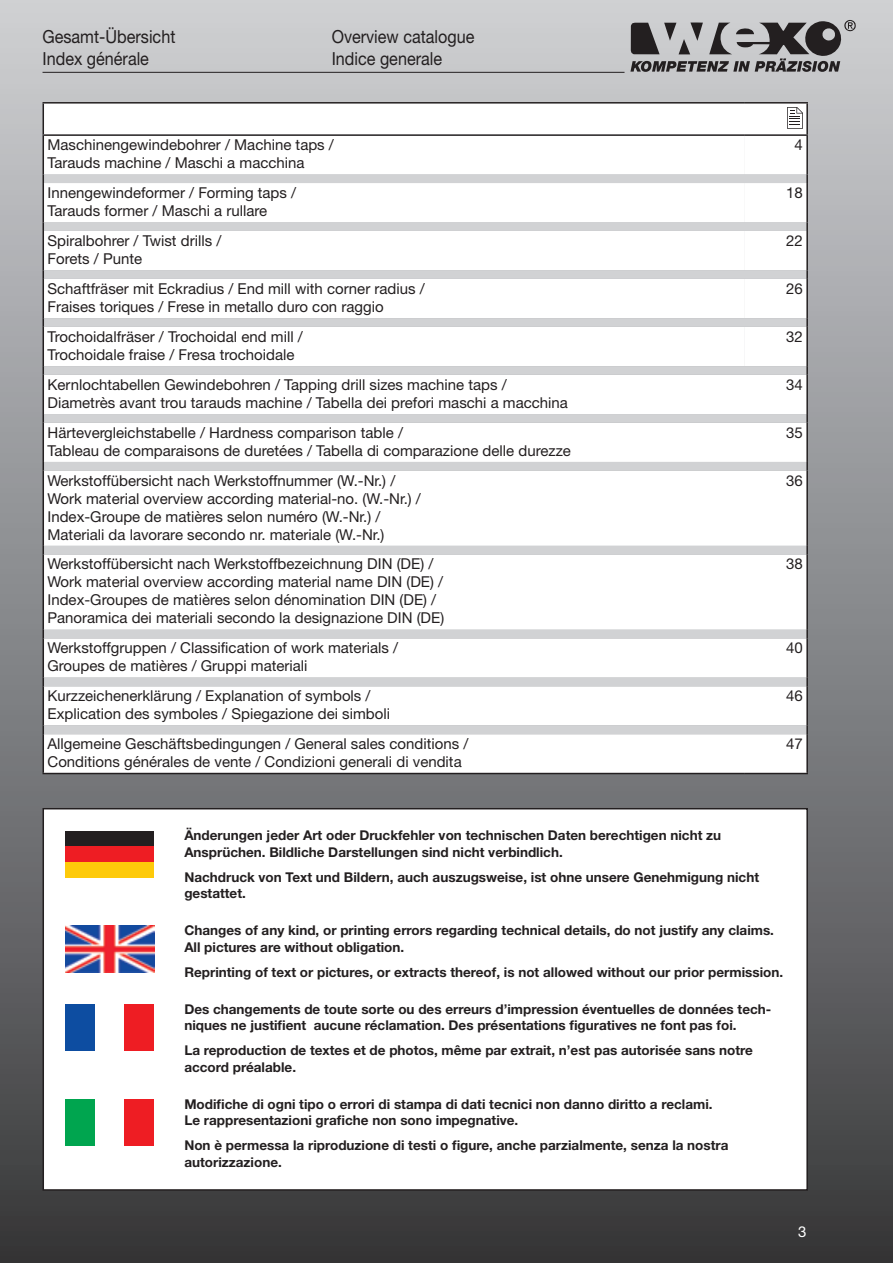
<style>
.page{position:relative;width:893px;height:1263px;background:#fff}
.page>*{position:absolute;margin:0;border:0;box-sizing:border-box;transform-origin:0 0}
.t1{font:18px "Helvetica Neue LT Std";color:#231f20;scale:.9 1}
.t2{font:15px/18px "Helvetica Neue LT Std";color:#231f20}
.t3{font:15px "Helvetica Neue LT Std";color:#fff}
.t4{font:700 13.5px/16.5px "Helvetica Neue LT Std";color:#231f20}
</style>
<div class="page">
<div style="left:0;top:0;width:893px;height:1263px;background:linear-gradient(to bottom,#cfd1d4,#393a3c)"></div>
<svg style="left:628px;top:20px;width:228px;height:52px;background:#878687"></svg>
<hr style="left:43px;top:72px;width:581px;height:1px;background:#231f20">
<svg style="left:44px;top:104px;width:762px;height:669px"></svg>
<svg style="left:44px;top:174px;width:762px;height:560px"></svg>
<hr style="left:43px;top:102px;width:702px;height:2px;background:#231f20">
<hr style="left:43px;top:104px;width:1px;height:30px;background:#231f20">
<hr style="left:745px;top:102px;width:63px;height:2px;background:#231f20">
<hr style="left:806px;top:104px;width:2px;height:30px;background:#231f20">
<hr style="left:43px;top:134px;width:702px;height:2px;background:#231f20">
<hr style="left:43px;top:136px;width:1px;height:38px;background:#231f20">
<hr style="left:745px;top:134px;width:63px;height:2px;background:#231f20">
<hr style="left:43px;top:183px;width:1px;height:39px;background:#231f20">
<hr style="left:43px;top:231px;width:1px;height:39px;background:#231f20">
<hr style="left:43px;top:279px;width:1px;height:39px;background:#231f20">
<hr style="left:43px;top:327px;width:1px;height:39px;background:#231f20">
<svg style="left:745px;top:135px;width:63px;height:240px"></svg>
<hr style="left:43px;top:375px;width:1px;height:39px;background:#231f20">
<hr style="left:806px;top:375px;width:2px;height:39px;background:#231f20">
<svg style="left:806px;top:414px;width:2px;height:9px"></svg>
<hr style="left:43px;top:423px;width:1px;height:39px;background:#231f20">
<hr style="left:806px;top:423px;width:2px;height:39px;background:#231f20">
<svg style="left:806px;top:462px;width:2px;height:8px"></svg>
<hr style="left:43px;top:470px;width:1px;height:76px;background:#231f20">
<hr style="left:806px;top:470px;width:2px;height:76px;background:#231f20">
<svg style="left:806px;top:546px;width:2px;height:8px"></svg>
<hr style="left:43px;top:554px;width:1px;height:76px;background:#231f20">
<hr style="left:806px;top:554px;width:2px;height:76px;background:#231f20">
<svg style="left:806px;top:630px;width:2px;height:8px"></svg>
<hr style="left:43px;top:638px;width:1px;height:40px;background:#231f20">
<hr style="left:806px;top:638px;width:2px;height:40px;background:#231f20">
<svg style="left:806px;top:678px;width:2px;height:8px"></svg>
<hr style="left:43px;top:686px;width:1px;height:40px;background:#231f20">
<hr style="left:806px;top:686px;width:2px;height:40px;background:#231f20">
<svg style="left:806px;top:726px;width:2px;height:8px"></svg>
<hr style="left:43px;top:734px;width:1px;height:39px;background:#231f20">
<hr style="left:806px;top:734px;width:2px;height:39px;background:#231f20">
<hr style="left:43px;top:773px;width:702px;height:1px;background:#231f20">
<hr style="left:745px;top:773px;width:63px;height:1px;background:#231f20">
<svg style="left:787px;top:107px;width:16px;height:22px"></svg>
<div style="left:43px;top:809px;width:764px;height:381px;background:#fff"></div>
<div style="left:65px;top:831px;width:89px;height:15px;background:#231f20"></div>
<div style="left:65px;top:846px;width:89px;height:16px;background:#ee1d23"></div>
<div style="left:65px;top:862px;width:89px;height:16px;background:#feca0a"></div>
<svg style="left:65px;top:972px;width:89px;height:1px"></svg>
<img style="left:65px;top:926px;width:89px;height:46px">
<div style="left:65px;top:1004px;width:30px;height:47px;background:#0d4da1"></div>
<div style="left:125px;top:1004px;width:29px;height:47px;background:#ee1d23"></div>
<div style="left:65px;top:1099px;width:30px;height:47px;background:#00a54f"></div>
<div style="left:125px;top:1099px;width:29px;height:47px;background:#ee1d23"></div>
<div style="left:43px;top:808px;width:765px;height:383px;border:2px solid #231f20"></div>
<p class="t1" style="left:43px;top:25px;width:149px">Gesamt-Übersicht</p>
<p class="t1" style="left:332px;top:25px;width:160px">Overview catalogue</p>
<p class="t1" style="left:43px;top:48px;width:120px">Index générale</p>
<p class="t1" style="left:332px;top:48px;width:124px">Indice generale</p>
<p class="t2" style="left:48px;top:136px;width:288px">Maschinengewindebohrer / Machine taps /<br>Tarauds machine / Maschi a macchina</p>
<p class="t2" style="left:795px;top:136px;width:10px">4</p>
<p class="t2" style="left:48px;top:183px;width:250px">Innengewindeformer / Forming taps /<br>Tarauds former / Maschi a rullare</p>
<p class="t2" style="left:786px;top:183px;width:18px">18</p>
<p class="t2" style="left:48px;top:231px;width:175px">Spiralbohrer / Twist drills /<br>Forets / Punte</p>
<p class="t2" style="left:786px;top:231px;width:18px">22</p>
<p class="t2" style="left:48px;top:279px;width:379px">Schaftfräser mit Eckradius / End mill with corner radius /<br>Fraises toriques / Frese in metallo duro con raggio</p>
<p class="t2" style="left:786px;top:279px;width:18px">26</p>
<p class="t2" style="left:48px;top:327px;width:257px">Trochoidalfräser / Trochoidal end mill /<br>Trochoidale fraise / Fresa trochoidale</p>
<p class="t2" style="left:786px;top:327px;width:18px">32</p>
<p class="t2" style="left:48px;top:375px;width:522px">Kernlochtabellen Gewindebohren / Tapping drill sizes machine taps /<br>Diametrès avant trou tarauds machine / Tabella dei prefori maschi a macchina</p>
<p class="t2" style="left:786px;top:375px;width:18px">34</p>
<p class="t2" style="left:48px;top:423px;width:525px">Härtevergleichstabelle / Hardness comparison table /<br>Tableau de comparaisons de duretées / Tabella di comparazione delle durezze</p>
<p class="t2" style="left:786px;top:423px;width:18px">35</p>
<p class="t2" style="left:48px;top:471px;width:375px">Werkstoffübersicht nach Werkstoffnummer (W.-Nr.) / Work material overview according material-no. (W.-Nr.) / Index-Groupe de matières selon numéro (W.-Nr.) / Materiali da lavorare secondo nr. materiale (W.-Nr.)</p>
<p class="t2" style="left:786px;top:471px;width:18px">36</p>
<p class="t2" style="left:48px;top:555px;width:398px">Werkstoffübersicht nach Werkstoffbezeichnung DIN (DE) / Work material overview according material name DIN (DE) / Index-Groupes de matières selon dénomination DIN (DE) / Panoramica dei materiali secondo la designazione DIN (DE)</p>
<p class="t2" style="left:786px;top:555px;width:18px">38</p>
<p class="t2" style="left:48px;top:639px;width:352px">Werkstoffgruppen / Classification of work materials /<br>Groupes de matières / Gruppi materiali</p>
<p class="t2" style="left:786px;top:639px;width:18px">40</p>
<p class="t2" style="left:48px;top:687px;width:344px">Kurzzeichenerklärung / Explanation of symbols /<br>Explication des symboles / Spiegazione dei simboli</p>
<p class="t2" style="left:786px;top:687px;width:18px">46</p>
<p class="t2" style="left:48px;top:735px;width:422px">Allgemeine Geschäftsbedingungen / General sales conditions /<br>Conditions générales de vente / Condizioni generali di vendita</p>
<p class="t2" style="left:786px;top:735px;width:18px">47</p>
<p class="t4" style="left:184px;top:827px;width:538px">Änderungen jeder Art oder Druckfehler von technischen Daten berechtigen nicht zu<br>Ansprüchen. Bildliche Darstellungen sind nicht verbindlich.</p>
<p class="t4" style="left:184px;top:868px;width:576px">Nachdruck von Text und Bildern, auch auszugsweise, ist ohne unsere Genehmigung nicht gestattet.</p>
<p class="t4" style="left:184px;top:922px;width:591px">Changes of any kind, or printing errors regarding technical details, do not justify any claims.<br>All pictures are without obligation.</p>
<p class="t4" style="left:184px;top:963px;width:600px">Reprinting of text or pictures, or extracts thereof, is not allowed without our prior permission.</p>
<p class="t4" style="left:184px;top:1000px;width:589px">Des changements de toute sorte ou des erreurs d’impression éventuelles de données tech&shy;niques ne justifient aucune réclamation. Des présentations figuratives ne font pas foi.</p>
<p class="t4" style="left:184px;top:1042px;width:570px">La reproduction de textes et de photos, même par extrait, n’est pas autorisée sans notre accord préalable.</p>
<p class="t4" style="left:184px;top:1095px;width:530px">Modifiche di ogni tipo o errori di stampa di dati tecnici non danno diritto a reclami.<br>Le rappresentazioni grafiche non sono impegnative.</p>
<p class="t4" style="left:184px;top:1137px;width:546px">Non è permessa la riproduzione di testi o figure, anche parzialmente, senza la nostra autorizzazione.</p>
<p class="t3" style="left:798px;top:1222px;width:10px">3</p>
</div>
